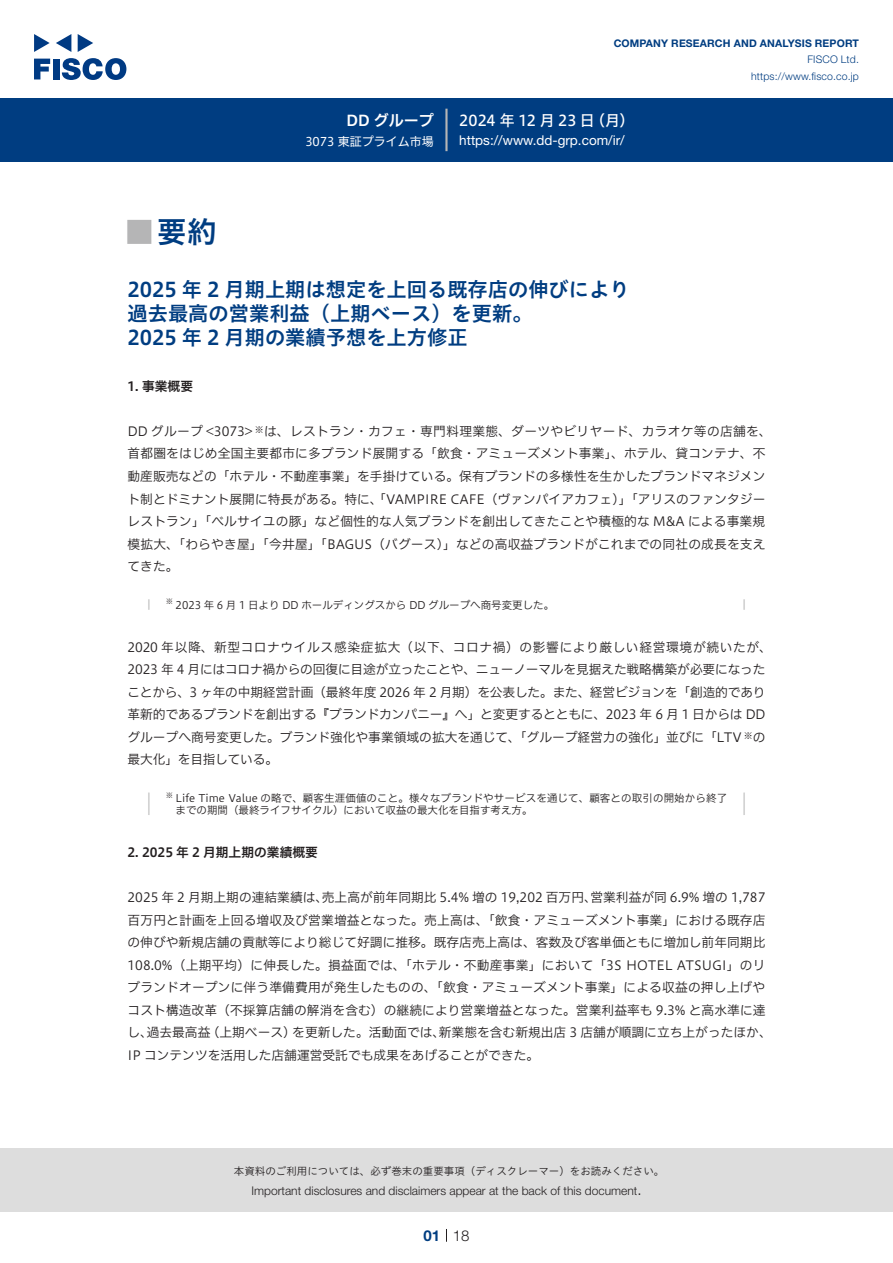
<style>
.page{position:relative;width:893px;height:1263px;background:#fff}
.page>*{position:absolute;margin:0;border:0;box-sizing:border-box;transform-origin:0 0}
.t1{font:30px "Hiragino UD Sans Std N W6";color:#003d81}
.t2{font:24px "Hiragino UD Sans Std N W6";color:#b5b5b6}
.中タイトル{font:20.25px/24px "Hiragino UD Sans Std W6";color:#003d81}
.t3{font:15px "Hiragino UD Sans F Std N W5";letter-spacing:.005em;color:#fff}
.t4{font:15px "Hiragino UD Sans F Std N W6";color:#fff}
.t5{font:300 15px "Helvetica Neue LT Std";color:#231f20}
.t6{font:700 15px "Helvetica Neue LT Std";color:#003d81}
.t7{font:13.5px "Helvetica Neue LT Std";color:#fff}
.本文{font:12.75px/22.5px "Hiragino UD Sans F Std N W3";color:#231f20}
.本文-2{font:12.75px "Hiragino UD Sans F Std N W3";letter-spacing:.02em;color:#231f20}
.本文-3{font:12.75px "Hiragino UD Sans F Std N W3";letter-spacing:.045em;color:#231f20}
.小タイトル{font:12.75px "Hiragino UD Sans F Std N W6";color:#231f20}
.t8{font:300 12px "Helvetica Neue LT Std";color:#231f20}
.t9{font:12px "Hiragino UD Sans F Std N W4";color:#fff}
.t10{font:10.5px "Hiragino UD Sans F Std N W3";color:#231f20}
.t11{font:10.5px "Hiragino UD Sans Std W3";color:#231f20}
.t12{font:700 10.5px "Helvetica Neue LT Std";letter-spacing:.015em;color:#003d81}
.t13{font:300 10.5px/16.5px "Helvetica Neue LT Std";letter-spacing:.015em;color:#003d81;text-align:right}
.本文-4{font:8.85px "Hiragino UD Sans F Std N W3";color:#231f20}
.t14{font:7.35px "Hiragino UD Sans F Std N W3";color:#231f20}
</style>
<div class="page">
<div style="left:0;top:1148px;width:893px;height:64px;background:#ddd"></div>
<svg style="left:34px;top:59px;width:16px;height:20px"></svg>
<div style="left:53px;top:59px;width:6px;height:20px;background:#003a83"></div>
<svg style="left:62px;top:58px;width:64px;height:22px"></svg>
<svg style="left:34px;top:34px;width:16px;height:18px"></svg>
<svg style="left:78px;top:34px;width:15px;height:18px"></svg>
<svg style="left:56px;top:34px;width:15px;height:18px"></svg>
<div style="left:0;top:98px;width:893px;height:64px;background:#003d81"></div>
<hr style="left:445px;top:109px;width:3px;height:42px;background:#b5b5b6">
<svg style="left:446px;top:1229px;width:1px;height:13px"></svg>
<svg style="left:148px;top:599px;width:2px;height:11px"></svg>
<svg style="left:743px;top:599px;width:2px;height:11px"></svg>
<hr style="left:148px;top:792px;width:2px;height:23px;background:#d3d3d3">
<hr style="left:743px;top:792px;width:2px;height:23px;background:#d3d3d3">
<p class="t4" style="left:346px;top:109px;width:89px">DD グループ</p>
<p class="t9" style="left:305px;top:132px;width:130px">3073 東証プライム市場</p>
<p class="t12" style="left:614px;top:37px;width:247px">COMPANY RESEARCH AND ANALYSIS REPORT</p>
<p class="t13" style="left:751px;top:51px;width:109px">FISCO Ltd. https://www.fisco.co j p.</p>
<p class="t3" style="left:590px;top:109px;width:46px">（月(</p>
<p class="t3" style="left:459px;top:109px;width:137px">2024 年 12 月23 日</p>
<p class="t7" style="left:459px;top:132px;width:167px">https://www.dd-grp.com /i r/</p>
<p class="t1" style="left:157px;top:209px;width:61px">要約</p>
<p class="t2" style="left:128px;top:213px;width:25px">█</p>
<p class="中タイトル" style="left:128px;top:276px;width:503px">2025 年 2 月期上期は想定を上回る既存店の伸びにより過去最高の営業利益（上期ベース）を更新。<br>2025 年 2 月期の業績予想を上方修正</p>
<p class="小タイトル" style="left:128px;top:376px;width:67px">1. 事業概要</p>
<p class="本文" style="left:128px;top:419px;width:646px">DD グループ &lt;3073&gt; <sup>※</sup>は、レストラン・カフェ・専門料理業態、ダーツやビリヤード、カラオケ等の店舗を、首都圏をはじめ全国主要都市に多ブランド展開する「飲食・アミューズメント事業」、ホテル、貸コンテナ、不動産販売などの「ホテル・不動産事業」を手掛けている。保有ブランドの多様性を生かしたブランドマネジメント制とドミナント展開に特長がある。特に、「VAMPIRE CAFE（ヴァンパイアカフェ）」「アリスのファンタジーレストラン」「ベルサイユの豚」など個性的な人気ブランドを創出してきたことや積極的な M&amp;A による事業規模拡大、「わらやき屋」「今井屋」「BAGUS（バグース）」などの高収益ブランドがこれまでの同社の成長を支えてきた。</p>
<p class="t10" style="left:176px;top:597px;width:380px">2023 年 6 月 1 日より DD ホールディングスから DD グループへ商号変更した。</p>
<p class="t14" style="left:166px;top:596px;width:9px">※</p>
<p class="本文-3" style="left:127px;top:637px;width:646px">2020 年以降、新型コロナウイルス感染症拡大（以下、コロナ禍）の影響により厳しい経営環境が続いたが、</p>
<p class="本文" style="left:127px;top:657px;width:639px">2023 年 4 月にはコロナ禍からの回復に目途が立ったことや、ニューノーマルを見据えた戦略構築が必要になった</p>
<p class="本文" style="left:127px;top:680px;width:640px">ことから、3 ヶ年の中期経営計画（最終年度 2026 年 2 月期）を公表した。また、経営ビジョンを「創造的であり</p>
<p class="本文" style="left:127px;top:702px;width:639px">革新的であるブランドを創出する『ブランドカンパニー』へ」と変更するとともに、2023 年 6 月 1 日からは DD</p>
<p class="本文" style="left:753px;top:725px;width:14px">の</p>
<p class="本文" style="left:127px;top:725px;width:616px">グループへ商号変更した。ブランド強化や事業領域の拡大を通じて、「グループ経営力の強化」並びに「LTV最大化」を目指している。</p>
<p class="t10" style="left:176px;top:790px;width:553px">Life Time Value の略で、顧客生涯価値のこと。様々なブランドやサービスを通じて、顧客との取引の開始から終了</p>
<p class="本文-4" style="left:744px;top:729px;width:10px">※</p>
<p class="t14" style="left:166px;top:789px;width:9px">※</p>
<p class="t10" style="left:176px;top:802px;width:358px">までの期間（最終ライフサイクル）において収益の最大化を目指す考え方。</p>
<p class="小タイトル" style="left:128px;top:842px;width:192px">2. 2025 年 2 月期上期の業績概要</p>
<p class="本文" style="left:322px;top:885px;width:276px">売上高が前年同期比 5.4% 増の 19,202 百万円、</p>
<p class="本文" style="left:590px;top:885px;width:176px">営業利益が同 6.9% 増の 1,787</p>
<p class="本文" style="left:128px;top:885px;width:202px">2025 年 2 月期上期の連結業績は、</p>
<p class="本文" style="left:128px;top:908px;width:640px">百万円と計画を上回る増収及び営業増益となった。売上高は、「飲食・アミューズメント事業」における既存店</p>
<p class="本文" style="left:128px;top:930px;width:639px">の伸びや新規店舗の貢献等により総じて好調に推移。既存店売上高は、客数及び客単価ともに増加し前年同期比</p>
<p class="本文-2" style="left:128px;top:955px;width:639px">108.0%（上期平均）に伸長した。損益面では、「ホテル・不動産事業」において「3S HOTEL ATSUGI」のリ</p>
<p class="本文" style="left:128px;top:975px;width:639px">ブランドオープンに伴う準備費用が発生したものの、「飲食・アミューズメント事業」による収益の押し上げや</p>
<p class="本文" style="left:128px;top:998px;width:639px">コスト構造改革（不採算店舗の解消を含む）の継続により営業増益となった。営業利益率も 9.3% と高水準に達</p>
<p class="本文" style="left:439px;top:1020px;width:334px">新業態を含む新規出店 3 店舗が順調に立ち上がったほか、</p>
<p class="本文" style="left:147px;top:1020px;width:65px">過去最高益</p>
<p class="本文" style="left:207px;top:1020px;width:91px">（上期ベース）</p>
<p class="本文" style="left:292px;top:1020px;width:155px">を更新した。活動面では、</p>
<p class="本文" style="left:128px;top:1020px;width:413px">し、<br>IP コンテンツを活用した店舗運営受託でも成果をあげることができた。</p>
<p class="t11" style="left:234px;top:1163px;width:432px">本資料のご利用については、必ず巻末の重要事項（ディスクレーマー）をお読みください。</p>
<p class="t5" style="left:637px;top:1180px;width:6px">.</p>
<p class="t8" style="left:251px;top:1183px;width:387px">Important disclosures and disclaimers appear at the back of this document</p>
<p class="t6" style="left:423px;top:1226px;width:18px">01</p>
<p class="t5" style="left:453px;top:1226px;width:18px">18</p>
</div>
